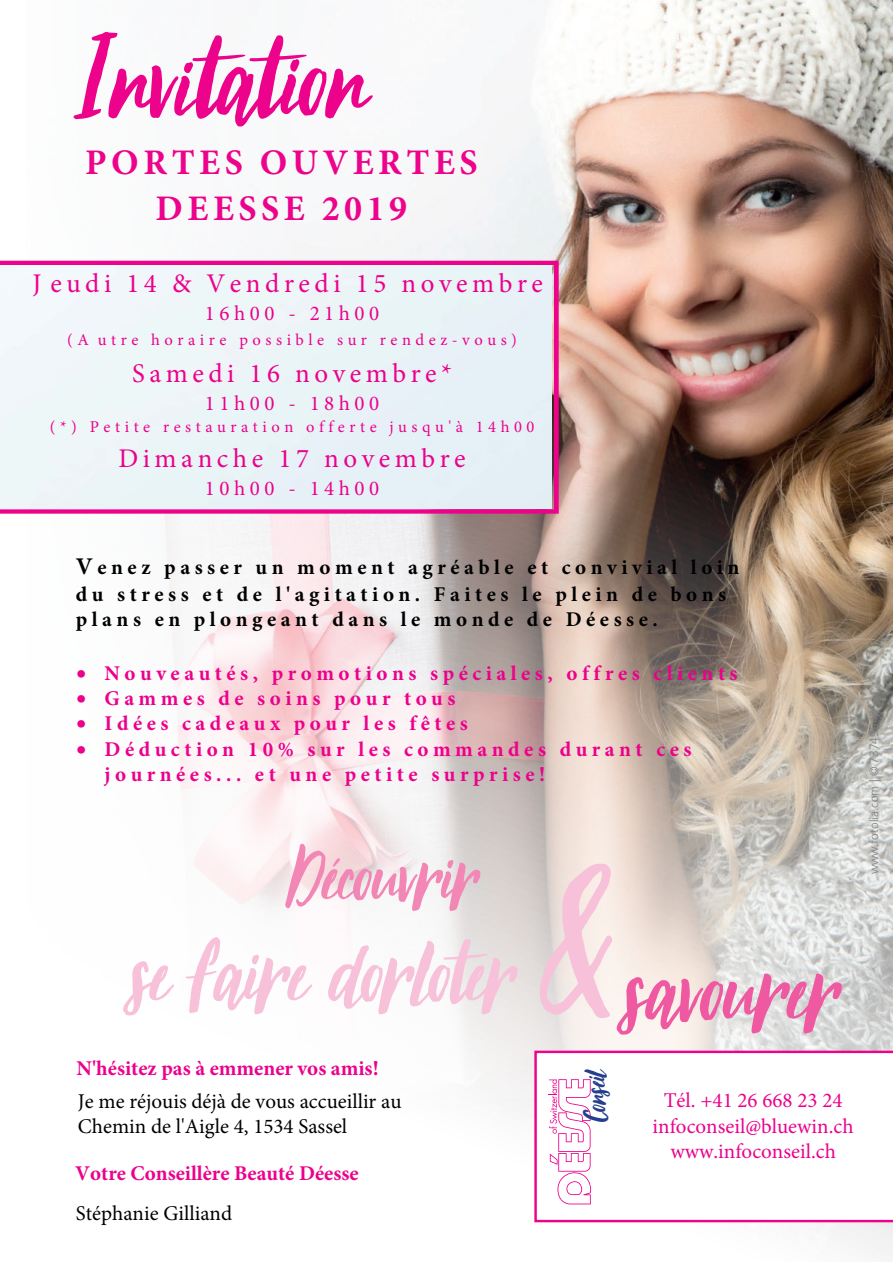
<style>
.page{position:relative;width:893px;height:1263px;background:#fff}
.page>*{position:absolute;margin:0;border:0;box-sizing:border-box;transform-origin:0 0}
.t1{font:240px "October Storm";color:#f7c1d9}
.t2{font:139.8px "October Storm";color:#ed028c}
.t3{font:109.05px "October Storm";color:#f7c1d9}
.t4{font:93.15px "October Storm";color:#f287b6}
.t5{font:37.35px "October Storm";color:#253f8e}
.t6{font:700 36px/46px "Minion Pro";letter-spacing:.125em;color:#ed028c;text-align:center}
.t7{font:27px "Minion Pro";letter-spacing:.17em;color:#ec008c}
.t8{font:700 21px/25.2px "Minion Pro";letter-spacing:.215em;color:#ec008c}
.t9{font:700 21px/26px "Minion Pro";letter-spacing:.215em;color:#000}
.t10{font:21px/25px "Minion Pro";color:#000}
.t11{font:21px/25.2px "Minion Pro";color:#ec008c;text-align:center}
.t12{font:700 21px "Minion Pro";color:#ec008c}
.t13{font:21px "Minion Pro";letter-spacing:.215em;color:#ec008c}
.t14{font:16.5px "Minion Pro";letter-spacing:.275em;color:#ec008c}
.t15{font:300 12px "Frutiger LT Std";color:#808285}
.s1{font-size:24px}
.s2{font-size:115.65px;color:#ef59a1}
</style>
<div class="page">
<img style="left:26px;top:0;width:867px;height:1256px">
<svg style="left:534px;top:1051px;width:359px;height:171px"></svg>
<svg style="left:549px;top:1079px;width:42px;height:125px"></svg>
<svg style="left:0;top:261px;width:559px;height:253px;background:#e62896"></svg>
<div style="left:1px;top:265px;width:550px;height:244px;background:#eaf4f7"></div>
<h2 class="t2" style="left:77px;top:-17px;width:290px">Invitation</h2>
<h3 class="t6" style="left:85px;top:139px;width:394px">PORTES OUVERTES<br>DEESSE 2019</h3>
<p class="t7" style="left:32px;top:265px;width:512px">J eudi 14 &amp; Vendredi 15 novembre</p>
<p class="t13" style="left:205px;top:299px;width:176px">16h00 - 21h00</p>
<p class="t14" style="left:67px;top:329px;width:451px">(A utre horaire possible sur rendez-vous)</p>
<p class="t7" style="left:132px;top:355px;width:322px">Samedi 16 novembre*</p>
<p class="t13" style="left:205px;top:389px;width:176px">11h00 - 18h00</p>
<p class="t14" style="left:50px;top:416px;width:486px">(*) Petite restauration offerte jusqu'à 14h00</p>
<p class="t7" style="left:118px;top:440px;width:349px">Dimanche 17 novembre</p>
<p class="t13" style="left:205px;top:474px;width:176px">10h00 - 14h00</p>
<p class="t9" style="left:76px;top:554px;width:665px"><span class="s1">V</span>enez passer un moment agréable et convivial loin du stress et de l'agitation. Faites le plein de bons plans en plongeant dans le monde de Déesse.</p>
<p class="t8" style="left:77px;top:660px;width:663px">• Nouveautés, promotions spéciales, offres clients</p>
<p class="t8" style="left:77px;top:686px;width:380px">• Gammes de soins pour tous</p>
<p class="t8" style="left:77px;top:711px;width:393px">• Idées cadeaux pour les fêtes</p>
<p class="t8" style="left:105px;top:736px;width:588px;text-indent:-28px">• Déduction 10% sur les commandes durant ces journées... et une petite surprise!</p>
<h3 class="t4" style="left:286px;top:831px;width:193px">Découvrir</h3>
<h3 class="t3" style="left:131px;top:898px;width:710px">se faire dorloter <span class="s2">savourer</span></h3>
<h1 class="t1" style="left:540px;top:776px;width:78px">&amp;</h1>
<p class="t12" style="left:77px;top:1054px;width:304px">N'hésitez pas à emmener vos amis!</p>
<p class="t10" style="left:78px;top:1088px;width:325px">Je me réjouis déjà de vous accueillir au<br>Chemin de l'Aigle 4, 1534 Sassel</p>
<p class="t12" style="left:75px;top:1158px;width:285px">Votre Conseillère Beauté Déesse</p>
<p class="t10" style="left:76px;top:1201px;width:158px">Stéphanie Gilliand</p>
<h3 class="t5" style="left:570px;top:1122px;width:56px;rotate:-90deg">Conseil</h3>
<p class="t11" style="left:653px;top:1088px;width:202px">Tél. +41 26 668 23 24 infoconseil@bluewin.ch www.infoconseil.ch</p>
<p class="t15" style="left:869px;top:874px;width:166px;rotate:-90deg">www.fotolia.com | © 73749948</p>
</div>
